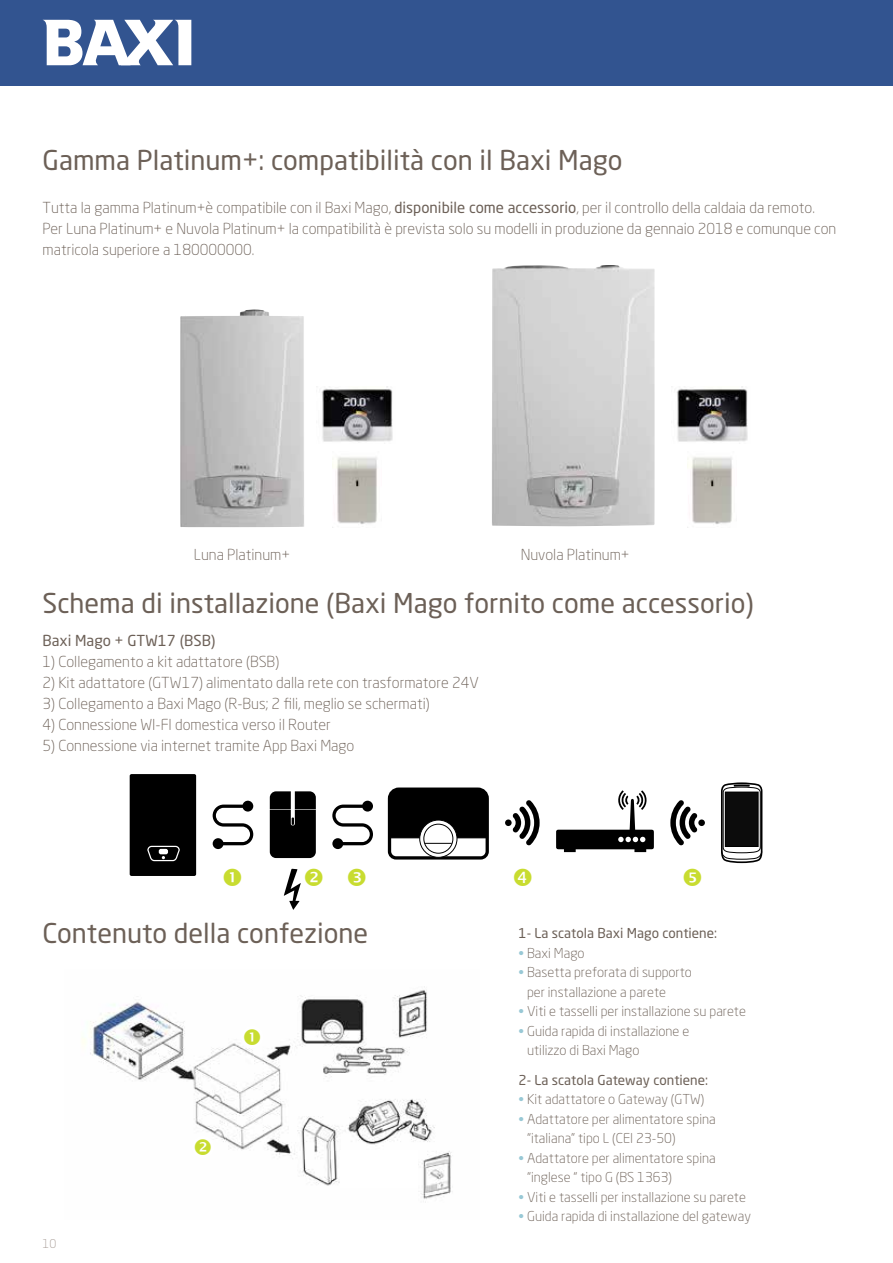
<style>
.page{position:relative;width:893px;height:1263px;background:#fff}
.page>*{position:absolute;margin:0;border:0;box-sizing:border-box;transform-origin:0 0}
.t1{font:27px "Neo Sans Pro";color:#6c6057}
.t2{font:300 15px/21px "Neo Sans Pro";color:#6c6057}
.t3{font:15px "Neo Sans Pro";color:#6c6057}
.t4{font:300 13.5px/19.5px "Neo Sans Pro";color:#6c6057}
.t5{font:13.5px "Neo Sans Pro";color:#6c6057}
.t6{font:300 12px "Neo Sans Pro";color:#a69b95}
.s1{font-weight:400}
.s2{color:#98c8d5}
</style>
<div class="page">
<div style="left:0;top:0;width:893px;height:85px;background:#325490"></div>
<svg style="left:43px;top:20px;width:148px;height:45px"></svg>
<img style="left:322px;top:386px;width:71px;height:56px">
<img style="left:677px;top:386px;width:71px;height:56px">
<img style="left:336px;top:457px;width:41px;height:67px">
<img style="left:687px;top:457px;width:45px;height:67px">
<img style="left:180px;top:309px;width:124px;height:218px">
<img style="left:492px;top:265px;width:163px;height:261px">
<svg style="left:129px;top:774px;width:576px;height:102px"></svg>
<div style="left:130px;top:774px;width:66px;height:102px;background:#000;border-radius:2px"></div>
<svg style="left:147px;top:845px;width:33px;height:17px"></svg>
<div style="left:505px;top:819px;width:7px;height:7px;background:#000;border-radius:50%"></div>
<svg style="left:513px;top:800px;width:27px;height:45px"></svg>
<div style="left:698px;top:819px;width:7px;height:7px;background:#000;border-radius:50%"></div>
<svg style="left:670px;top:800px;width:27px;height:45px"></svg>
<svg style="left:386px;top:786px;width:104px;height:75px"></svg>
<svg style="left:721px;top:782px;width:42px;height:82px"></svg>
<svg style="left:556px;top:790px;width:98px;height:62px"></svg>
<svg style="left:213px;top:801px;width:40px;height:48px"></svg>
<img style="left:82px;top:986px;width:370px;height:217px">
<div style="left:341px;top:1150px;width:77px;height:38px;background:#fff"></div>
<svg style="left:214px;top:859px;width:37px;height:17px"></svg>
<svg style="left:270px;top:774px;width:106px;height:136px"></svg>
<svg style="left:504px;top:852px;width:38px;height:24px"></svg>
<svg style="left:674px;top:859px;width:31px;height:17px"></svg>
<svg style="left:235px;top:1020px;width:34px;height:32px"></svg>
<svg style="left:186px;top:1130px;width:34px;height:32px"></svg>
<h1 class="t1" style="left:43px;top:143px;width:581px">Gamma Platinum+: compatibilità con il Baxi Mago</h1>
<p class="t2" style="left:43px;top:197px;width:795px">Tutta la gamma Platinum+è compatibile con il Baxi Mago, <span class="s1">disponibile come accessorio</span>, per il controllo della caldaia da remoto.<br>Per Luna Platinum+ e Nuvola Platinum+ la compatibilità è prevista solo su modelli in produzione da gennaio 2018 e comunque con matricola superiore a 180000000.</p>
<p class="t2" style="left:194px;top:544px;width:98px">Luna Platinum+</p>
<p class="t2" style="left:521px;top:544px;width:110px">Nuvola Platinum+</p>
<h1 class="t1" style="left:43px;top:586px;width:713px">Schema di installazione (Baxi Mago fornito come accessorio)</h1>
<p class="t3" style="left:43px;top:631px;width:175px">Baxi Mago + GTW17 (BSB)</p>
<p class="t2" style="left:43px;top:651px;width:238px">1) Collegamento a kit adattatore (BSB)</p>
<p class="t2" style="left:43px;top:672px;width:438px">2) Kit adattatore (GTW17) alimentato dalla rete con trasformatore 24V</p>
<p class="t2" style="left:43px;top:693px;width:389px">3) Collegamento a Baxi Mago (R-Bus; 2 fili, meglio se schermati)</p>
<p class="t2" style="left:43px;top:714px;width:290px">4) Connessione WI-FI domestica verso il Router</p>
<p class="t2" style="left:43px;top:735px;width:313px">5) Connessione via internet tramite App Baxi Mago</p>
<h1 class="t1" style="left:43px;top:916px;width:327px">Contenuto della confezione</h1>
<p class="t5" style="left:519px;top:925px;width:200px">1- La scatola Baxi Mago contiene:</p>
<p class="t4" style="left:519px;top:943px;width:67px"><span class="s2">•</span> Baxi Mago</p>
<p class="t4" style="left:527px;top:962px;width:166px;text-indent:-9px"><span class="s2">•</span> Basetta preforata di supporto per installazione a parete</p>
<p class="t4" style="left:519px;top:1001px;width:229px"><span class="s2">•</span> Viti e tasselli per installazione su parete</p>
<p class="t4" style="left:527px;top:1021px;width:164px;text-indent:-9px"><span class="s2">•</span> Guida rapida di installazione e utilizzo di Baxi Mago</p>
<p class="t5" style="left:519px;top:1071px;width:191px">2- La scatola Gateway contiene:</p>
<p class="t4" style="left:519px;top:1089px;width:187px"><span class="s2">•</span> Kit adattatore o Gateway (GTW)</p>
<p class="t4" style="left:527px;top:1109px;width:190px;text-indent:-9px"><span class="s2">•</span> Adattatore per alimentatore spina “italiana” tipo L (CEI 23-50)</p>
<p class="t4" style="left:527px;top:1148px;width:190px;text-indent:-9px"><span class="s2">•</span> Adattatore per alimentatore spina “inglese “ tipo G (BS 1363)</p>
<p class="t4" style="left:519px;top:1187px;width:229px"><span class="s2">•</span> Viti e tasselli per installazione su parete</p>
<p class="t4" style="left:519px;top:1206px;width:234px"><span class="s2">•</span> Guida rapida di installazione del gateway</p>
<p class="t6" style="left:43px;top:1237px;width:15px">10</p>
</div>
